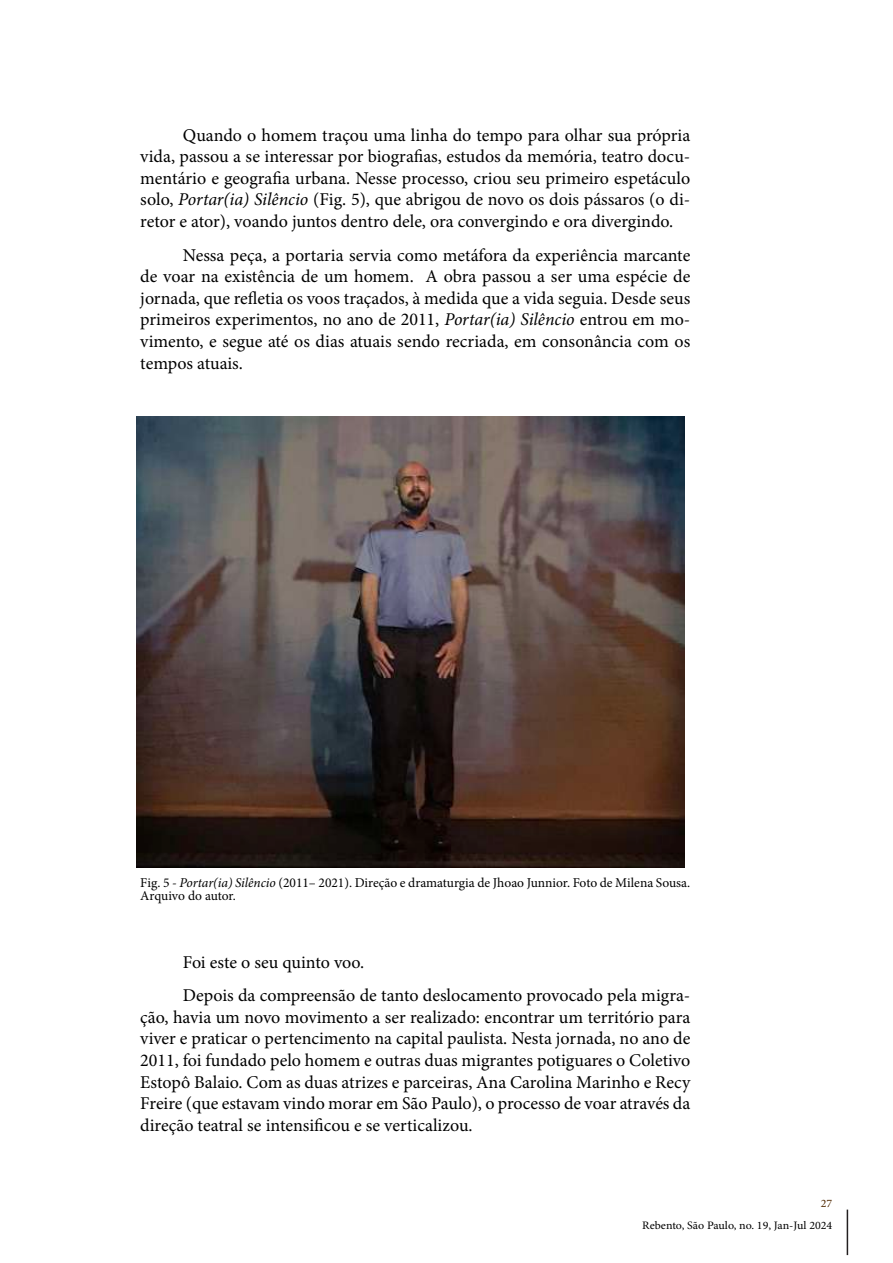
<style>
.page{position:relative;width:893px;height:1263px;background:#fff}
.page>*{position:absolute;margin:0;border:0;box-sizing:border-box;transform-origin:0 0}
.t1{font:18px/21.6px "Minion Pro";color:#000;text-align:justify}
.t2{font:13.5px/13.5px "Minion Pro";color:#000}
.t3{font:11.4px "Minion Pro";color:#000;scale:1.05 1}
.t4{font:11.4px "Minion Pro";color:#502800;scale:1.05 1}
.s1{font-style:italic}
</style>
<div class="page">
<hr style="left:847px;top:1209px;width:1px;height:46px;background:#231f20">
<img style="left:136px;top:417px;width:549px;height:450px">
<p class="t1" style="left:140px;top:124px;width:551px;text-indent:43px">Quando o homem traçou uma linha do tempo para olhar sua própria vida, passou a se interessar por biografias, estudos da memória, teatro docu&shy;mentário e geografia urbana. Nesse processo, criou seu primeiro espetáculo solo, <span class="s1">Portar(ia) Silêncio</span> (Fig. 5), que abrigou de novo os dois pássaros (o di&shy;retor e ator), voando juntos dentro dele, ora convergindo e ora divergindo.</p>
<p class="t1" style="left:140px;top:244px;width:552px;text-indent:43px">Nessa peça, a portaria servia como metáfora da experiência marcante de voar na existência de um homem. A obra passou a ser uma espécie de jornada, que refletia os voos traçados, à medida que a vida seguia. Desde seus primeiros experimentos, no ano de 2011, <span class="s1">Portar(ia) Silêncio</span> entrou em mo&shy;vimento, e segue até os dias atuais sendo recriada, em consonância com os tempos atuais.</p>
<p class="t2" style="left:140px;top:876px;width:551px">Fig. 5 - <span class="s1">Portar(ia) Silêncio</span> (2011– 2021). Direção e dramaturgia de Jhoao Junnior. Foto de Milena Sousa.<br>Arquivo do autor.</p>
<p class="t1" style="left:183px;top:945px;width:509px;line-height:33.6px">Foi este o seu quinto voo.<br>Depois da compreensão de tanto deslocamento provocado pela migra-</p>
<p class="t1" style="left:140px;top:1006px;width:552px">ção, havia um novo movimento a ser realizado: encontrar um território para viver e praticar o pertencimento na capital paulista. Nesta jornada, no ano de 2011, foi fundado pelo homem e outras duas migrantes potiguares o Coletivo Estopô Balaio. Com as duas atrizes e parceiras, Ana Carolina Marinho e Recy Freire (que estavam vindo morar em São Paulo), o processo de voar através da direção teatral se intensificou e se verticalizou.</p>
<p class="t4" style="left:821px;top:1195px;width:12px">27</p>
<p class="t3" style="left:642px;top:1218px;width:183px">Rebento, São Paulo, no. 19, Jan-Jul 2024</p>
</div>
